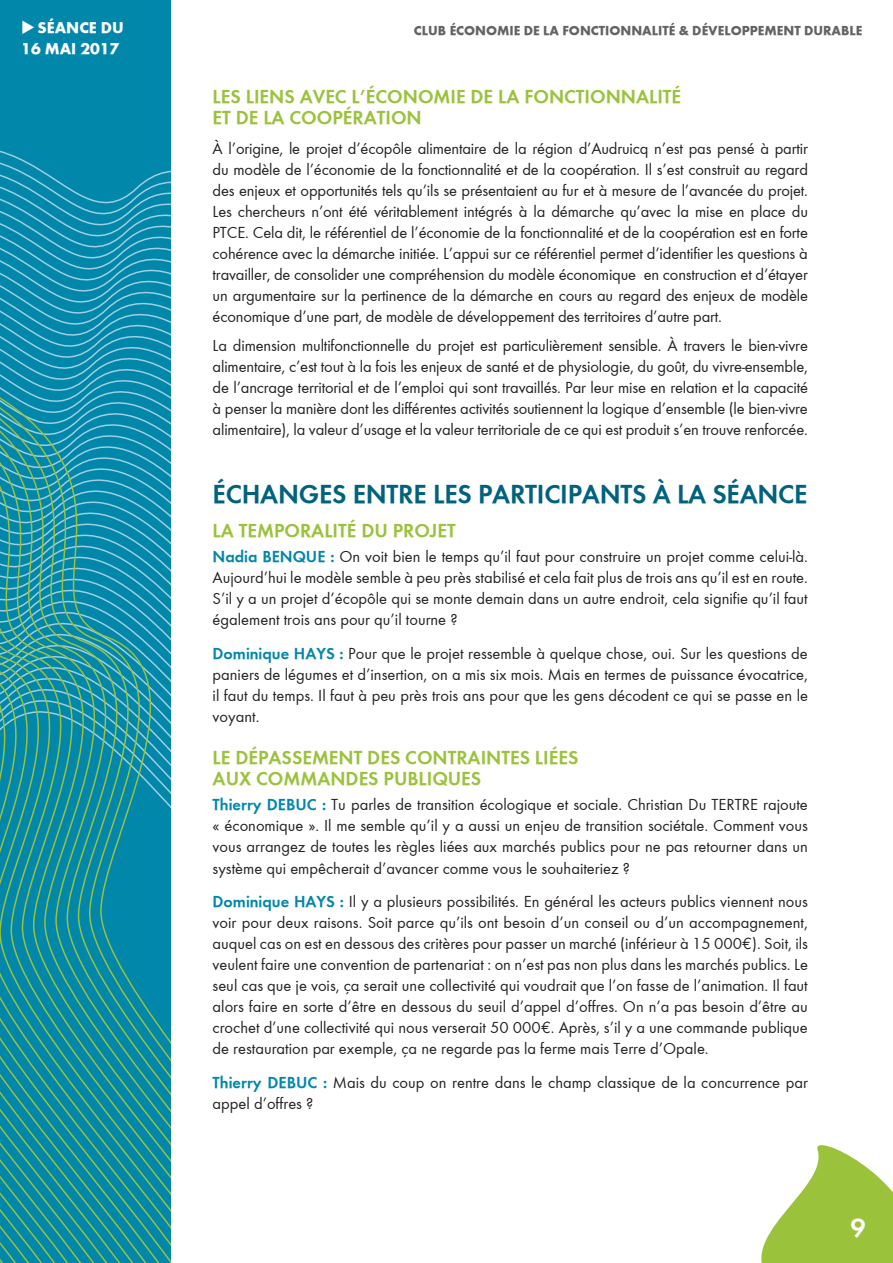
<style>
.page{position:relative;width:893px;height:1263px;background:#fff}
.page>*{position:absolute;margin:0;border:0;box-sizing:border-box;transform-origin:0 0}
.t1{font:700 27px "Function";letter-spacing:-.01em;color:#00627d}
.t2{font:700 27px "Function";color:#fff}
.t3{font:700 19.5px/21px "Function";color:#9ac23b}
.t4{font:16.5px/21px "Function";color:#231f20;text-align:justify}
.t5{font:16.2px "Function LH Heavy";color:#fff}
.t6{font:13.5px "Function LH Heavy";color:#636366}
.s1{font-weight:700;color:#0087aa}
.s2{font-family:"Euro Mono"}
</style>
<div class="page">
<svg style="left:761px;top:1145px;width:132px;height:118px"></svg>
<svg style="left:0;top:0;width:170px;height:1263px;background:#1590a5"></svg>
<p class="t5" style="left:21px;top:18px;width:104px">◆SÉANCE DU</p>
<p class="t6" style="left:414px;top:22px;width:450px">CLUB ÉCONOMIE DE LA FONCTIONNALITÉ &amp; DÉVELOPPEMENT DURABLE</p>
<p class="t5" style="left:21px;top:39px;width:100px">16 MAI 2017</p>
<p class="t3" style="left:213px;top:86px;width:470px">LES LIENS AVEC L’ÉCONOMIE DE LA FONCTIONNALITÉ<br>ET DE LA COOPÉRATION</p>
<p class="t4" style="left:213px;top:138px;width:597px">À l’origine, le projet d’écopôle alimentaire de la région d’Audruicq n’est pas pensé à partir du modèle de l’économie de la fonctionnalité et de la coopération. Il s’est construit au regard des enjeux et opportunités tels qu’ils se présentaient au fur et à mesure de l’avancée du projet.<br>Les chercheurs n’ont été véritablement intégrés à la démarche qu’avec la mise en place du PTCE. Cela dit, le référentiel de l’économie de la fonctionnalité et de la coopération est en forte cohérence avec la démarche initiée. L’appui sur ce référentiel permet d’identifier les questions à travailler, de consolider une compréhension du modèle économique en construction et d’étayer un argumentaire sur la pertinence de la démarche en cours au regard des enjeux de modèle économique d’une part, de modèle de développement des territoires d’autre part.</p>
<p class="t4" style="left:213px;top:335px;width:597px">La dimension multifonctionnelle du projet est particulièrement sensible. À travers le bien-vivre alimentaire, c’est tout à la fois les enjeux de santé et de physiologie, du goût, du vivre-ensemble, de l’ancrage territorial et de l’emploi qui sont travaillés. Par leur mise en relation et la capacité à penser la manière dont les différentes activités soutiennent la logique d’ensemble (le bien-vivre alimentaire), la valeur d’usage et la valeur territoriale de ce qui est produit s’en trouve renforcée.</p>
<p class="t1" style="left:213px;top:478px;width:596px">ÉCHANGES ENTRE LES PARTICIPANTS À LA SÉANCE</p>
<p class="t3" style="left:213px;top:520px;width:245px">LA TEMPORALITÉ DU PROJET</p>
<p class="t4" style="left:213px;top:546px;width:597px"><span class="s1">Nadia BENQUE :</span> On voit bien le temps qu’il faut pour construire un projet comme celui-là.<br>Aujourd’hui le modèle semble à peu près stabilisé et cela fait plus de trois ans qu’il est en route.<br>S’il y a un projet d’écopôle qui se monte demain dans un autre endroit, cela signifie qu’il faut également trois ans pour qu’il tourne ?</p>
<p class="t4" style="left:213px;top:643px;width:597px"><span class="s1">Dominique HAYS :</span> Pour que le projet ressemble à quelque chose, oui. Sur les questions de paniers de légumes et d’insertion, on a mis six mois. Mais en termes de puissance évocatrice, il faut du temps. Il faut à peu près trois ans pour que les gens décodent ce qui se passe en le voyant.</p>
<p class="t3" style="left:213px;top:747px;width:367px">LE DÉPASSEMENT DES CONTRAINTES LIÉES<br>AUX COMMANDES PUBLIQUES</p>
<p class="t4" style="left:213px;top:794px;width:597px"><span class="s1">Thierry DEBUC :</span> Tu parles de transition écologique et sociale. Christian Du TERTRE rajoute « économique ». Il me semble qu’il y a aussi un enjeu de transition sociétale. Comment vous vous arrangez de toutes les règles liées aux marchés publics pour ne pas retourner dans un système qui empêcherait d’avancer comme vous le souhaiteriez ?</p>
<p class="t4" style="left:213px;top:891px;width:597px"><span class="s1">Dominique HAYS :</span> Il y a plusieurs possibilités. En général les acteurs publics viennent nous voir pour deux raisons. Soit parce qu’ils ont besoin d’un conseil ou d’un accompagnement, auquel cas on est en dessous des critères pour passer un marché (inférieur à 15 000<span class="s2">€</span>). Soit, ils veulent faire une convention de partenariat : on n’est pas non plus dans les marchés publics. Le seul cas que je vois, ça serait une collectivité qui voudrait que l’on fasse de l’animation. Il faut alors faire en sorte d’être en dessous du seuil d’appel d’offres. On n’a pas besoin d’être au crochet d’une collectivité qui nous verserait 50 000<span class="s2">€</span>. Après, s’il y a une commande publique de restauration par exemple, ça ne regarde pas la ferme mais Terre d’Opale.</p>
<p class="t4" style="left:213px;top:1072px;width:597px"><span class="s1">Thierry DEBUC :</span> Mais du coup on rentre dans le champ classique de la concurrence par appel d’offres ?</p>
<p class="t2" style="left:850px;top:1212px;width:17px">9</p>
</div>
